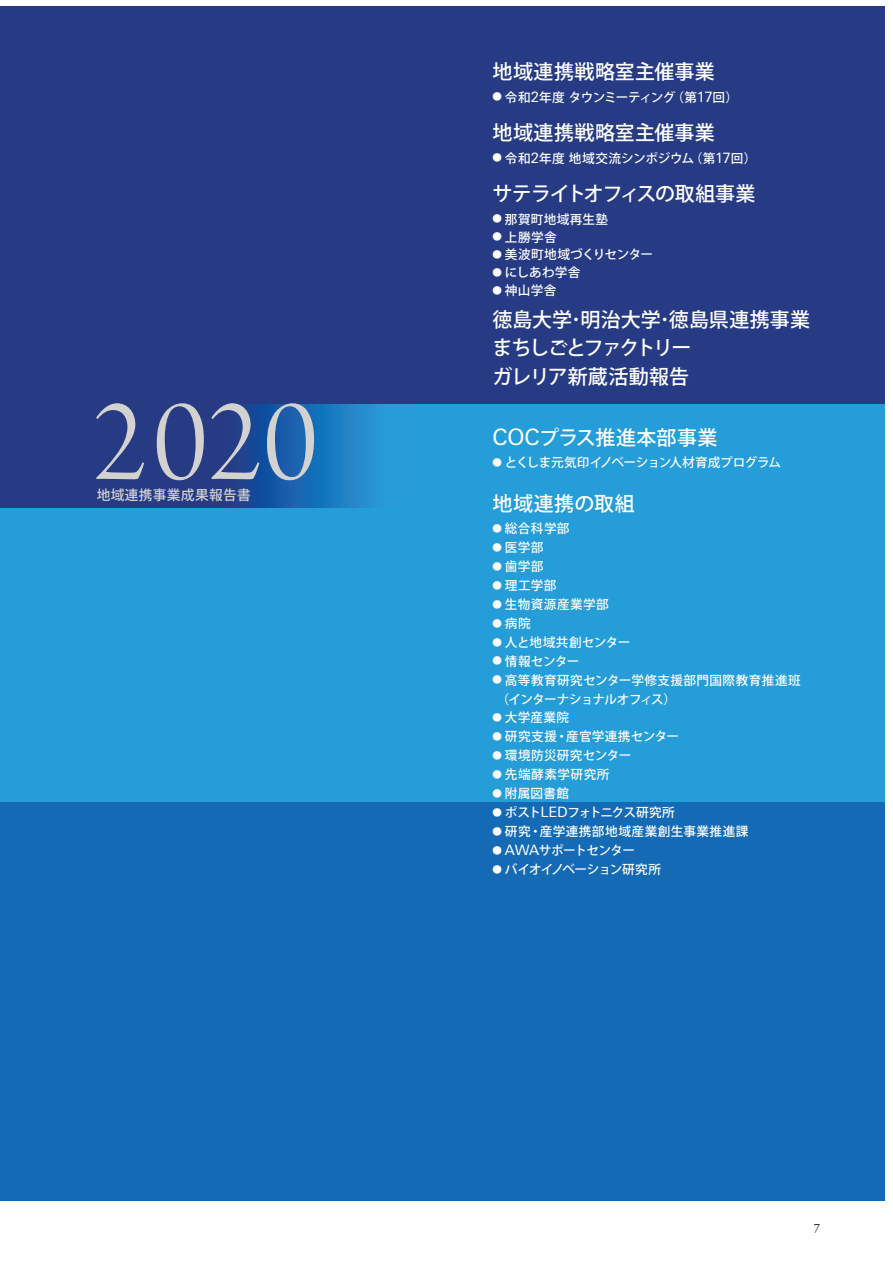
<style>
.page{position:relative;width:893px;height:1263px;background:#fff}
.page>*{position:absolute;margin:0;border:0;box-sizing:border-box;transform-origin:0 0}
.t1{font:125.25px "Arno Pro Light Display";color:#d3d2d1}
.t2{font:19.95px/28.3px "Koz Go Pr 6 N Medium 90 msp RKSJ H";color:#fff}
.t3{font:19.95px "Koz Go Pr 6 N Medium 90 msp RKSJ H";letter-spacing:-.045em;color:#fff}
.t4{font:19.95px "Koz Go Pr 6 N Medium 90 msp RKSJ H";letter-spacing:.025em;color:#fff}
.t5{font:13.65px "Koz Go Pr 6 N Medium 90 msp RKSJ H";letter-spacing:.025em;color:#d3d2d1}
.t6{font:12.6px/18.9px "Koz Go Pr 6 N Medium 90 msp RKSJ H";letter-spacing:.015em;color:#fff}
.t7{font:12.6px "Koz Go Pr 6 N Medium 90 msp RKSJ H";letter-spacing:.04em;color:#fff}
.t8{font:12.6px "Koz Go Pr 6 N Medium 90 msp RKSJ H";letter-spacing:-.045em;color:#fff}
.t9{font:12.6px "Koz Go Pr 6 N Medium 90 msp RKSJ H";letter-spacing:-.035em;color:#fff}
.t10{font:12.6px "Koz Go Pr 6 N Medium 90 msp RKSJ H";letter-spacing:-.055em;color:#fff}
.t11{font:12.6px "Koz Go Pr 6 N Medium 90 msp RKSJ H";letter-spacing:-.085em;color:#fff}
.t12{font:12.6px "Koz Go Pr 6 N Medium 90 msp RKSJ H";letter-spacing:-.06em;color:#fff}
.t13{font:12.6px "Koz Go Pr 6 N Medium 90 msp RKSJ H";letter-spacing:-.025em;color:#fff}
.t14{font:12.6px "Adobe Garamond Pro";color:#040503}
.s1{font-size:9.45px}
.s2{font-family:"LT Univers Basic";font-size:14.25px}
.s3{font-family:"LT Univers Basic";font-size:22.65px}
</style>
<div class="page">
<div style="left:0;top:6px;width:884px;height:398px;background:#263b83"></div>
<div style="left:0;top:404px;width:884px;height:399px;background:#259dd8"></div>
<div style="left:0;top:803px;width:884px;height:398px;background:#156ab5"></div>
<svg style="left:0;top:404px;width:371px;height:104px;background:#214b93"></svg>
<h1 class="t1" style="left:93px;top:362px;width:227px">2020</h1>
<p class="t5" style="left:97px;top:490px;width:155px">地域連携事業成果報告書</p>
<h2 class="t2" style="left:492px;top:60px;width:224px">地域連携戦略室主催事業</h2>
<p class="t10" style="left:492px;top:92px;width:247px"><span class="s1">●</span> 令和<span class="s2">2</span>年度タウンミーティング（第<span class="s2">17</span>回）</p>
<h2 class="t2" style="left:492px;top:121px;width:224px">地域連携戦略室主催事業</h2>
<p class="t6" style="left:492px;top:150px;width:265px"><span class="s1">●</span> 令和<span class="s2">2</span>年度地域交流シンポジウム（第<span class="s2">17</span>回）</p>
<h2 class="t3" style="left:492px;top:186px;width:265px">サテライトオフィスの取組事業</h2>
<p class="t6" style="left:492px;top:211px;width:117px"><span class="s1">●</span> 那賀町地域再生塾</p>
<p class="t6" style="left:492px;top:229px;width:66px"><span class="s1">●</span> 上勝学舎</p>
<p class="t8" style="left:492px;top:250px;width:162px"><span class="s1">●</span> 美波町地域づくりセンター</p>
<p class="t6" style="left:492px;top:265px;width:90px"><span class="s1">●</span> にしあわ学舎</p>
<p class="t6" style="left:492px;top:283px;width:65px"><span class="s1">●</span> 神山学舎</p>
<h2 class="t2" style="left:492px;top:308px;width:319px">徳島大学･明治大学･徳島県連携事業まちしごとファクトリー<br>ガレリア新蔵活動報告</h2>
<h2 class="t2" style="left:492px;top:426px;width:226px"><span class="s3">COC</span>プラス推進本部事業</h2>
<p class="t9" style="left:492px;top:457px;width:290px"><span class="s1">●</span> とくしま元気印イノベーション人材育成プログラム</p>
<h2 class="t4" style="left:492px;top:496px;width:144px">地域連携の取組</h2>
<p class="t6" style="left:492px;top:521px;width:79px"><span class="s1">●</span> 総合科学部</p>
<p class="t6" style="left:492px;top:540px;width:52px"><span class="s1">●</span> 医学部</p>
<p class="t6" style="left:492px;top:558px;width:53px"><span class="s1">●</span> 歯学部</p>
<p class="t6" style="left:492px;top:577px;width:65px"><span class="s1">●</span> 理工学部</p>
<p class="t6" style="left:492px;top:596px;width:118px"><span class="s1">●</span> 生物資源産業学部</p>
<p class="t6" style="left:492px;top:615px;width:40px"><span class="s1">●</span> 病院</p>
<p class="t13" style="left:492px;top:637px;width:139px"><span class="s1">●</span> 人と地域共創センター</p>
<p class="t6" style="left:492px;top:653px;width:89px"><span class="s1">●</span> 情報センター</p>
<p class="t6" style="left:496px;top:672px;width:306px;text-indent:-4px"><span class="s1">●</span> 高等教育研究センター学修支援部門国際教育推進班（インターナショナルオフィス）</p>
<p class="t6" style="left:492px;top:710px;width:78px"><span class="s1">●</span> 大学産業院</p>
<p class="t6" style="left:492px;top:729px;width:188px"><span class="s1">●</span> 研究支援・産官学連携センター</p>
<p class="t6" style="left:492px;top:748px;width:140px"><span class="s1">●</span> 環境防災研究センター</p>
<p class="t7" style="left:492px;top:770px;width:119px"><span class="s1">●</span> 先端酵素学研究所</p>
<p class="t6" style="left:492px;top:786px;width:78px"><span class="s1">●</span> 附属図書館</p>
<p class="t11" style="left:492px;top:808px;width:184px"><span class="s1">●</span> ポスト<span class="s2">LED</span>フォトニクス研究所</p>
<p class="t7" style="left:492px;top:827px;width:257px"><span class="s1">●</span> 研究・産学連携部地域産業創生事業推進課</p>
<p class="t8" style="left:492px;top:846px;width:144px"><span class="s1">●</span> <span class="s2">AWA</span>サポートセンター</p>
<p class="t12" style="left:492px;top:865px;width:170px"><span class="s1">●</span> バイオイノベーション研究所</p>
<p class="t14" style="left:814px;top:1220px;width:8px">7</p>
</div>
